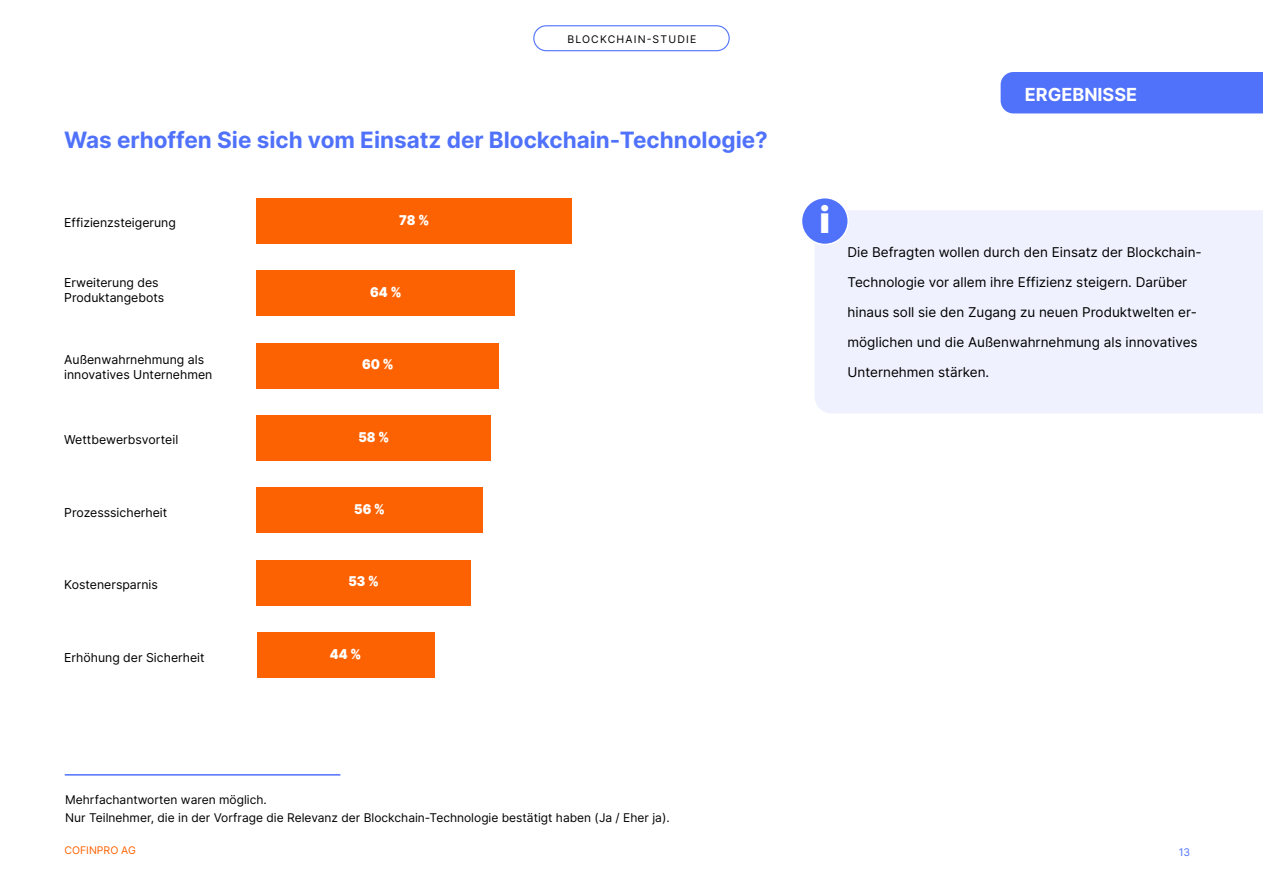
<style>
.page{position:relative;width:1263px;height:893px;background:#fff}
.page>*{position:absolute;margin:0;border:0;box-sizing:border-box;transform-origin:0 0}
.t1{font:900 36px "Inter";color:#fff}
.t2{font:700 22.5px "Inter";color:#5072fb}
.t3{font:700 18px "Inter";color:#fff}
.t4{font:13.5px "Inter";color:#000}
.t5{font:900 13.5px "Inter";color:#fff;scale:.94 1}
.t6{font:12.3px/14.7px "Inter";color:#000}
.t7{font:12px "Inter";color:#000}
.t8{font:10.5px "Inter";letter-spacing:.11em;color:#000}
.t9{font:10.5px "Inter";color:#fd6200}
.t10{font:10.5px "Inter";color:#5072fb}
</style>
<div class="page">
<div style="left:533px;top:25px;width:197px;height:26px;border:1px solid #5072fb;border-radius:12px"></div>
<hr style="left:65px;top:774px;width:275px;height:2px;background:#5072fb">
<div style="left:815px;top:210px;width:448px;height:203px;background:#eff1fe"></div>
<div style="left:801px;top:198px;width:47px;height:46px;background:#5072fb;border-radius:50%"></div>
<div style="left:801px;top:197px;width:48px;height:48px;border:2px solid #fff;border-radius:50%"></div>
<div style="left:1001px;top:72px;width:262px;height:41px;background:#5072fb"></div>
<div style="left:257px;top:198px;width:315px;height:46px;background:#fd6202"></div>
<div style="left:257px;top:270px;width:258px;height:46px;background:#fd6202"></div>
<div style="left:257px;top:343px;width:242px;height:45px;background:#fd6202"></div>
<div style="left:257px;top:415px;width:234px;height:46px;background:#fd6202"></div>
<div style="left:257px;top:488px;width:226px;height:45px;background:#fd6202"></div>
<div style="left:257px;top:560px;width:214px;height:46px;background:#fd6202"></div>
<div style="left:257px;top:632px;width:177px;height:46px;background:#fd6202"></div>
<p class="t8" style="left:567px;top:31px;width:130px">BLOCKCHAIN-STUDIE</p>
<h2 class="t2" style="left:64px;top:123px;width:705px">Was erhoffen Sie sich vom Einsatz der Blockchain-Technologie?</h2>
<p class="t6" style="left:64px;top:215px;width:113px">Effizienzsteigerung</p>
<p class="t5" style="left:399px;top:209px;width:34px">78 %</p>
<p class="t6" style="left:64px;top:275px;width:102px">Erweiterung des<br>Produktangebots</p>
<p class="t5" style="left:370px;top:282px;width:35px">64 %</p>
<p class="t6" style="left:64px;top:352px;width:150px">Außenwahrnehmung als innovatives Unternehmen</p>
<p class="t5" style="left:362px;top:354px;width:35px">60 %</p>
<p class="t6" style="left:64px;top:432px;width:116px">Wettbewerbsvorteil</p>
<p class="t5" style="left:358px;top:426px;width:35px">58 %</p>
<p class="t6" style="left:64px;top:505px;width:105px">Prozesssicherheit</p>
<p class="t5" style="left:354px;top:499px;width:34px">56 %</p>
<p class="t6" style="left:64px;top:577px;width:95px">Kostenersparnis</p>
<p class="t5" style="left:348px;top:571px;width:34px">53 %</p>
<p class="t6" style="left:64px;top:650px;width:142px">Erhöhung der Sicherheit</p>
<p class="t5" style="left:330px;top:644px;width:35px">44 %</p>
<p class="t7" style="left:65px;top:791px;width:203px">Mehrfachantworten waren möglich.</p>
<p class="t7" style="left:65px;top:809px;width:606px">Nur Teilnehmer, die in der Vorfrage die Relevanz der Blockchain-Technologie bestätigt haben (Ja / Eher ja).</p>
<h3 class="t3" style="left:1025px;top:81px;width:114px">ERGEBNISSE</h3>
<h1 class="t1" style="left:819px;top:193px;width:12px">i</h1>
<p class="t4" style="left:847px;top:242px;width:356px">Die Befragten wollen durch den Einsatz der Blockchain-</p>
<p class="t4" style="left:847px;top:272px;width:341px">Technologie vor allem ihre Effizienz steigern. Darüber</p>
<p class="t4" style="left:847px;top:302px;width:351px">hinaus soll sie den Zugang zu neuen Produktwelten er-</p>
<p class="t4" style="left:847px;top:332px;width:352px">möglichen und die Außenwahrnehmung als innovatives</p>
<p class="t4" style="left:847px;top:362px;width:143px">Unternehmen stärken.</p>
<p class="t9" style="left:64px;top:843px;width:73px">COFINPRO AG</p>
<p class="t10" style="left:1179px;top:845px;width:13px">13</p>
</div>
